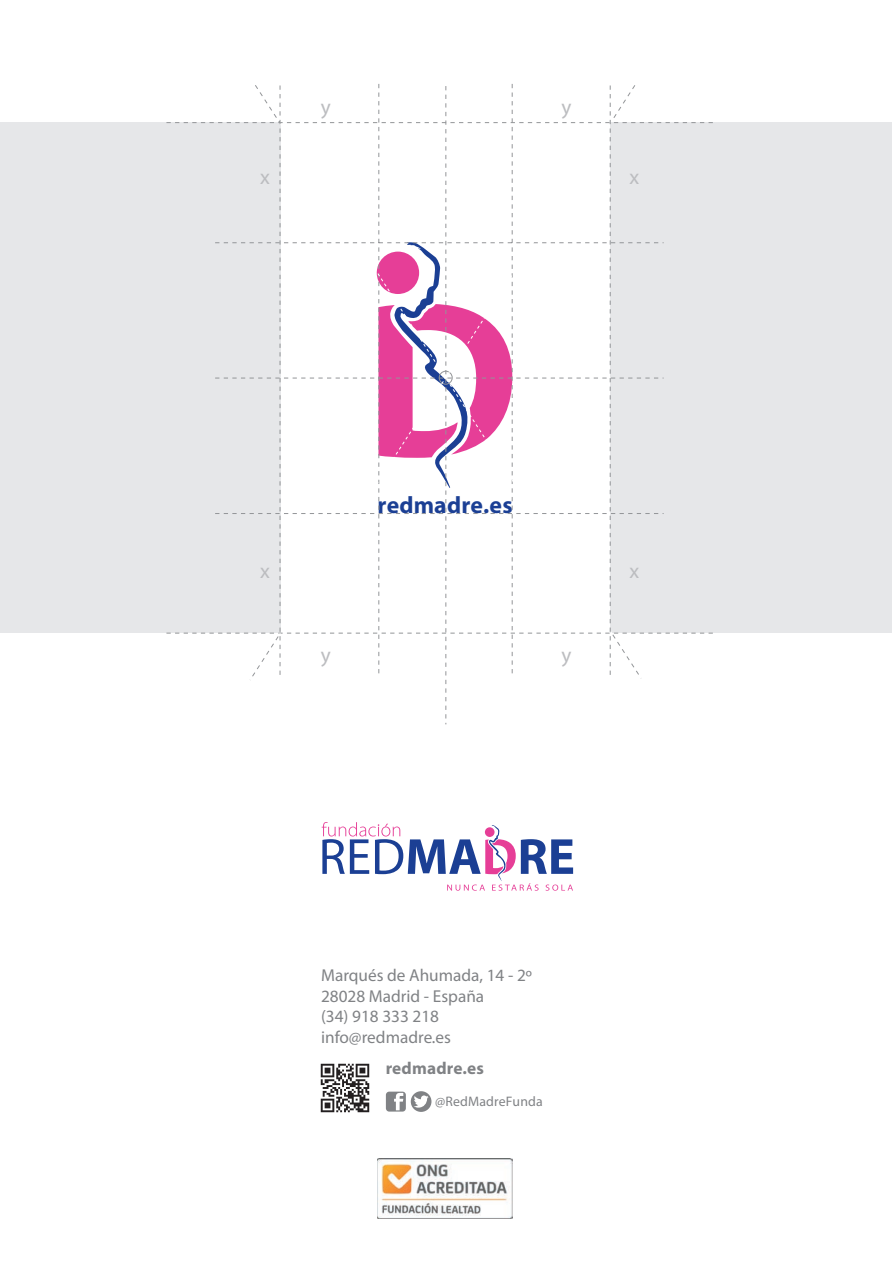
<style>
.page{position:relative;width:893px;height:1263px;background:#fff}
.page>*{position:absolute;margin:0;border:0;box-sizing:border-box;transform-origin:0 0}
.t1{font:700 23.7px "Myriad Pro";letter-spacing:.01em;color:#1b3f94}
.t2{font:21.15px "Myriad Pro";color:#bcbdc0}
.t3{font:17.25px/20.7px "Myriad Pro";color:#808285}
.t4{font:700 17.25px "Myriad Pro";letter-spacing:.01em;color:#808285}
.t5{font:13.8px "Myriad Pro";letter-spacing:.015em;color:#808285}
</style>
<div class="page">
<div style="left:0;top:122px;width:280px;height:511px;background:#e6e7e9"></div>
<div style="left:610px;top:122px;width:282px;height:511px;background:#e6e7e9"></div>
<svg style="left:255px;top:84px;width:356px;height:591px"></svg>
<svg style="left:386px;top:1091px;width:45px;height:21px"></svg>
<svg style="left:322px;top:822px;width:251px;height:69px"></svg>
<img style="left:377px;top:1158px;width:135px;height:60px">
<img style="left:320px;top:1063px;width:50px;height:50px">
<p class="t2" style="left:321px;top:94px;width:11px">y</p>
<p class="t2" style="left:562px;top:94px;width:11px">y</p>
<p class="t2" style="left:260px;top:164px;width:11px">x</p>
<p class="t2" style="left:629px;top:164px;width:11px">x</p>
<p class="t1" style="left:377px;top:490px;width:137px">redmadre.es</p>
<p class="t2" style="left:260px;top:558px;width:11px">x</p>
<p class="t2" style="left:629px;top:558px;width:11px">x</p>
<p class="t2" style="left:321px;top:642px;width:11px">y</p>
<p class="t2" style="left:562px;top:642px;width:11px">y</p>
<p class="t3" style="left:321px;top:964px;width:213px">Marqués de Ahumada, 14 - 2º<br>28028 Madrid - España<br>(34) 918 333 218 info@redmadre.es</p>
<p class="t4" style="left:386px;top:1057px;width:100px">redmadre.es</p>
<p class="t5" style="left:435px;top:1093px;width:109px">@RedMadreFunda</p>
</div>
